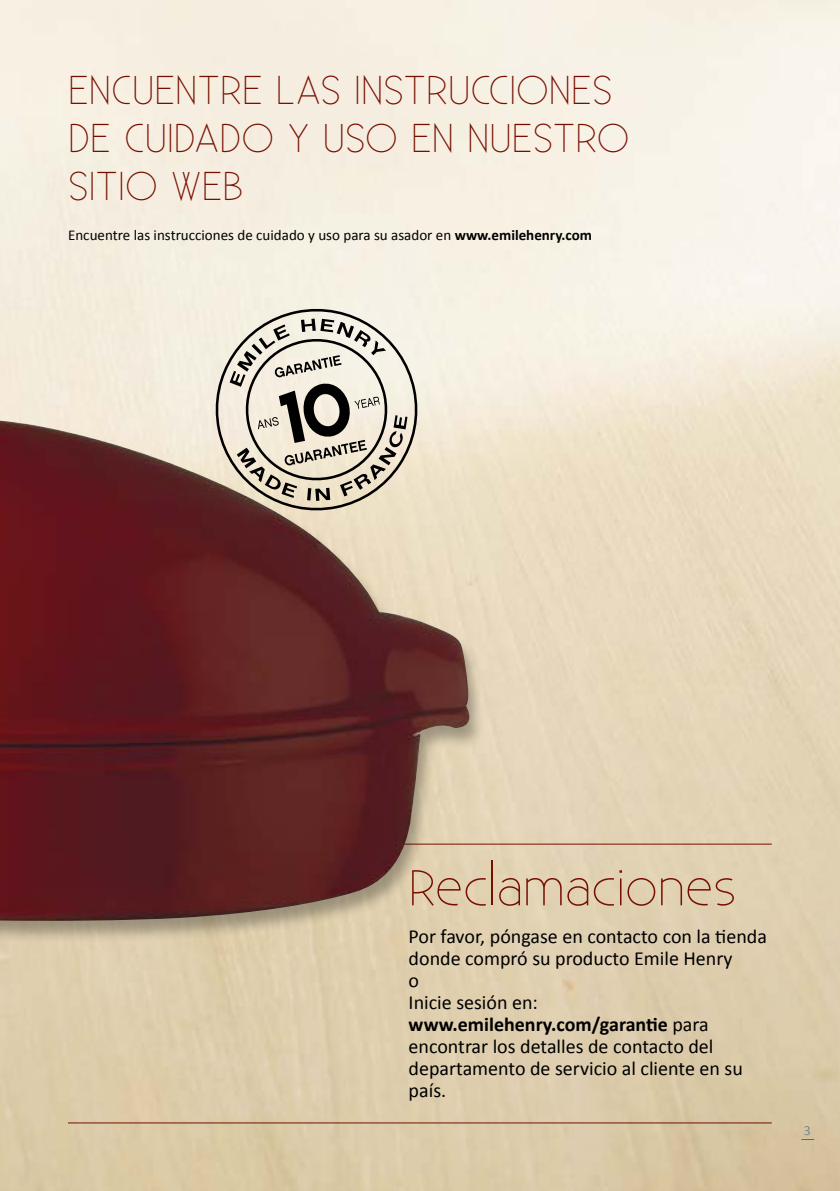
<style>
.page{position:relative;width:840px;height:1191px;background:#fff}
.page>*{position:absolute;margin:0;border:0;box-sizing:border-box;transform-origin:0 0}
.t1{font:300 50px "Existence";color:#770f00}
.t2{font:300 40px/48px "Existence";color:#770f00}
.t3{font:20px/22px "Calibri";color:#000}
.t4{font:15px "Calibri";color:#000}
.t5{font:14px "Calibri";color:#778891}
.s1{font-weight:700}
</style>
<div class="page">
<img style="left:0;top:0;width:839px;height:1191px">
<svg style="left:801px;top:1139px;width:12px;height:1px"></svg>
<hr style="left:68px;top:1122px;width:703px;height:1px;background:#770f00">
<hr style="left:68px;top:843px;width:703px;height:1px;background:#770f00">
<div style="left:0;top:418px;width:486px;height:525px;background:#000;opacity:.3"></div>
<img style="left:0;top:420px;width:469px;height:501px">
<svg style="left:206px;top:300px;width:214px;height:219px;background:#c5bdaf"></svg>
<h2 class="t2" style="left:68px;top:64px;width:562px">ENCUENTRE LAS INSTRUCCIONES<br>DE CUIDADO Y USO EN NUESTRO<br>SITIO WEB</h2>
<p class="t4" style="left:68px;top:225px;width:525px">Encuentre las instrucciones de cuidado y uso para su asador en <span class="s1">www.emilehenry.com</span></p>
<h1 class="t1" style="left:408px;top:850px;width:329px">Reclamaciones</h1>
<p class="t3" style="left:408px;top:925px;width:359px">Por favor, póngase en contacto con la tienda donde compró su producto Emile Henry<br>o<br>Inicie sesión en: <span class="s1">www.emilehenry.com/garantie</span> para encontrar los detalles de contacto del departamento de servicio al cliente en su país.</p>
<p class="t5" style="left:803px;top:1122px;width:9px">3</p>
</div>
